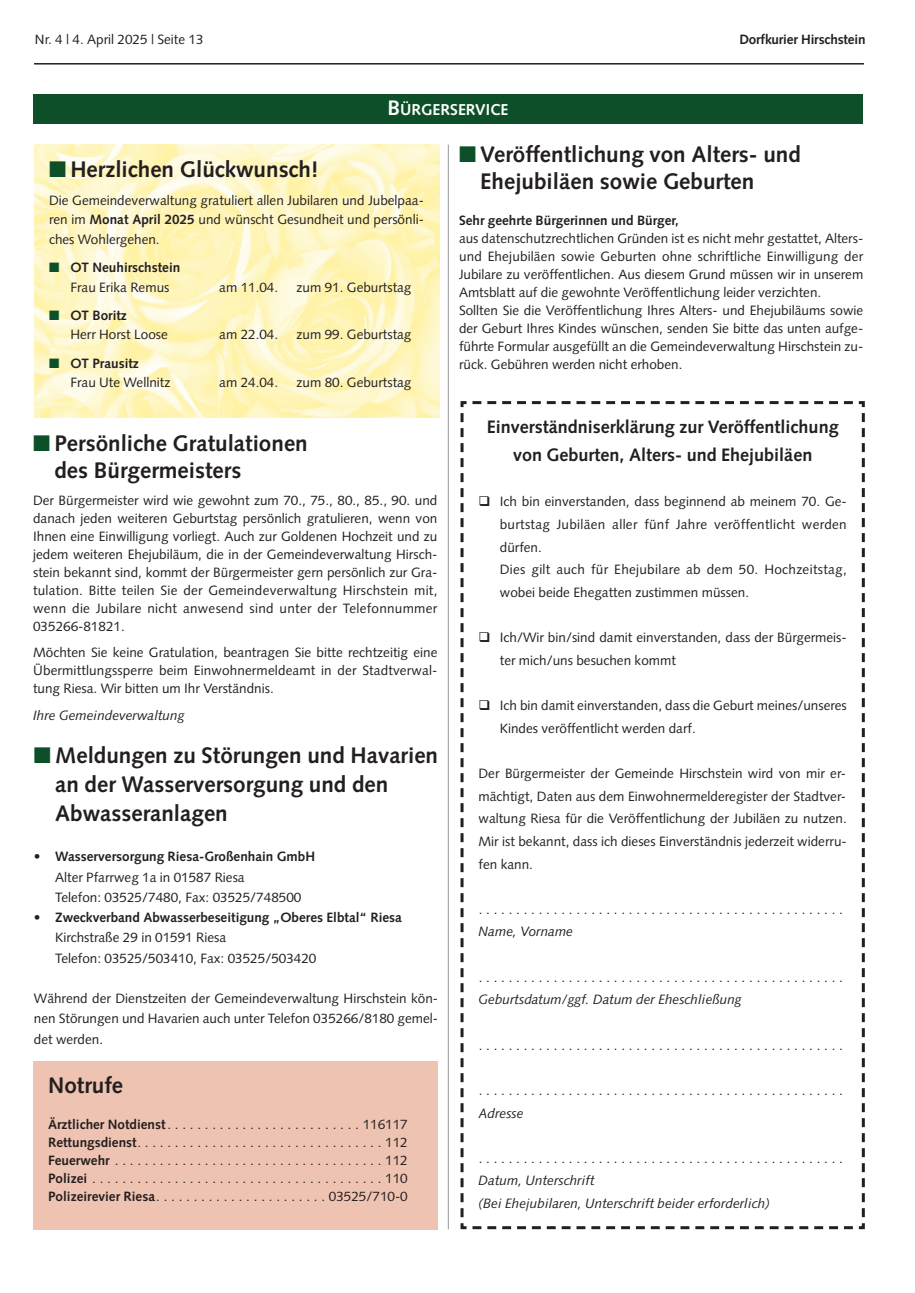
<style>
.page{position:relative;width:915px;height:1293px;background:#fff}
.page>*{position:absolute;margin:0;border:0;box-sizing:border-box;transform-origin:0 0}
.t1{font:700 22.5px/26.8px "Syntax";color:#231f20}
.t2{font:700 18px/28.7px "Syntax";color:#231f20;text-align:center}
.t3{font:700 15.75px "Syntax";color:#fff}
.t4{font:13.5px/18px "Syntax";color:#231f20}
.t5{font:13.5px/22.6px "Syntax";letter-spacing:.02em;color:#231f20}
.t6{font:italic 13.5px/22.6px "Syntax";color:#231f20}
.t7{font:700 13.5px/19.6px "Syntax";color:#231f20}
.s1{font-size:21px}
.s2{color:#0d4f28}
.s3{font-weight:700}
.s4{font-weight:400}
</style>
<div class="page">
<hr style="left:34px;top:63px;width:829px;height:2px;background:#231f20">
<svg style="left:460px;top:401px;width:405px;height:829px"></svg>
<div style="left:33px;top:95px;width:829px;height:29px;background:#0d4f28"></div>
<hr style="left:448px;top:145px;width:1px;height:1084px;background:#939598">
<img style="left:34px;top:145px;width:405px;height:272px">
<div style="left:33px;top:1061px;width:404px;height:168px;background:#efc3b1"></div>
<p class="t4" style="left:35px;top:32px;width:170px">Nr. 4 | 4. April 2025 | Seite 13</p>
<p class="t7" style="left:739px;top:31px;width:128px">Dorfkurier Hirschstein</p>
<p class="t3" style="left:387px;top:103px;width:123px"><span class="s1">B</span>ÜRGERSERVICE</p>
<h1 class="t1" style="left:49px;top:158px;width:271px"><span class="s2">■</span> Herzlichen Glückwunsch!</h1>
<p class="t4" style="left:49px;top:191px;width:376px;line-height:19.6px;text-align:justify">Die Gemeindeverwaltung gratuliert allen Jubilaren und Jubelpaa&shy;ren im <span class="s3">Monat April 2025</span> und wünscht Gesundheit und persönli&shy;ches Wohlergehen.</p>
<p class="t7" style="left:70px;top:259px;width:111px;text-indent:-21px"><span class="s2">■</span> OT Neuhirschstein<br><span class="s4">Frau Erika Remus</span></p>
<p class="t4" style="left:219px;top:279px;width:60px">am 11.04.</p>
<p class="t4" style="left:296px;top:279px;width:116px">zum 91. Geburtstag</p>
<p class="t4" style="left:70px;top:306px;width:99px;line-height:19.6px;text-indent:-21px"><span class="s2">■</span> <span class="s3">OT Boritz<br></span>Herr Horst Loose</p>
<p class="t4" style="left:70px;top:354px;width:101px;line-height:19.6px;text-indent:-21px"><span class="s2">■</span> <span class="s3">OT Prausitz<br></span>Frau Ute Wellnitz</p>
<p class="t4" style="left:219px;top:327px;width:60px">am 22.04.</p>
<p class="t4" style="left:296px;top:327px;width:116px">zum 99. Geburtstag</p>
<p class="t4" style="left:219px;top:375px;width:60px">am 24.04.</p>
<p class="t4" style="left:296px;top:375px;width:116px">zum 80. Geburtstag</p>
<h1 class="t1" style="left:54px;top:432px;width:255px;text-indent:-21px"><span class="s2">■</span> Persönliche Gratulationen des Bürgermeisters</h1>
<p class="t4" style="left:33px;top:492px;width:405px;text-align:justify">Der Bürgermeister wird wie gewohnt zum 70., 75., 80., 85., 90. und danach jeden weiteren Geburtstag persönlich gratulieren, wenn von Ihnen eine Einwilligung vorliegt. Auch zur Goldenen Hochzeit und zu jedem weiteren Ehejubiläum, die in der Gemeindeverwaltung Hirsch&shy;stein bekannt sind, kommt der Bürgermeister gern persönlich zur Gra&shy;tulation. Bitte teilen Sie der Gemeindeverwaltung Hirschstein mit, wenn die Jubilare nicht anwesend sind unter der Telefonnummer 035266-81821.</p>
<p class="t4" style="left:33px;top:645px;width:405px;text-align:justify">Möchten Sie keine Gratulation, beantragen Sie bitte rechtzeitig eine Übermittlungssperre beim Einwohnermeldeamt in der Stadtverwal&shy;tung Riesa. Wir bitten um Ihr Verständnis.</p>
<p class="t6" style="left:33px;top:705px;width:153px">Ihre Gemeindeverwaltung</p>
<h1 class="t1" style="left:55px;top:742px;width:384px;line-height:29.1px;text-indent:-21px"><span class="s2">■</span> Meldungen zu Störungen und Havarien an der Wasserversorgung und den<br>Abwasseranlagen</h1>
<p class="t4" style="left:55px;top:847px;width:261px;line-height:20.2px;text-indent:-21px">• <span class="s3">Wasserversorgung Riesa-Großenhain GmbH<br></span>Alter Pfarrweg 1a in 01587 Riesa<br>Telefon: 03525/7480, Fax: 03525/748500</p>
<p class="t4" style="left:55px;top:908px;width:348px;line-height:20.2px;text-indent:-21px">• <span class="s3">Zweckverband Abwasserbeseitigung „Oberes Elbtal“ Riesa<br></span>Kirchstraße 29 in 01591 Riesa<br>Telefon: 03525/503410, Fax: 03525/503420</p>
<p class="t4" style="left:34px;top:989px;width:405px;line-height:20.2px;text-align:justify">Während der Dienstzeiten der Gemeindeverwaltung Hirschstein kön&shy;nen Störungen und Havarien auch unter Telefon 035266/8180 gemel&shy;det werden.</p>
<h1 class="t1" style="left:48px;top:1074px;width:76px">Notrufe</h1>
<p class="t4" style="left:48px;top:1116px;width:361px;text-align:justify"><span class="s3">Ärztlicher Notdienst</span>. . . . . . . . . . . . . . . . . . . . . . . . . . 116117<br><span class="s3">Rettungsdienst</span>. . . . . . . . . . . . . . . . . . . . . . . . . . . . . . . . . 112<br><span class="s3">Feuerwehr</span> . . . . . . . . . . . . . . . . . . . . . . . . . . . . . . . . . . . . 112<br><span class="s3">Polizei</span> . . . . . . . . . . . . . . . . . . . . . . . . . . . . . . . . . . . . . . . 110<br><span class="s3">Polizeirevier Riesa</span>. . . . . . . . . . . . . . . . . . . . . . . 03525/710-0</p>
<h1 class="t1" style="left:480px;top:143px;width:322px;text-indent:-21px"><span class="s2">■</span> Veröffentlichung von Alters- und<br>Ehejubiläen sowie Geburten</h1>
<p class="t7" style="left:459px;top:211px;width:221px">Sehr geehrte Bürgerinnen und Bürger,</p>
<p class="t4" style="left:459px;top:230px;width:405px">aus datenschutzrechtlichen Gründen ist es nicht mehr gestattet, Alters&shy;und Ehejubiläen sowie Geburten ohne schriftliche Einwilligung der Jubilare zu veröffentlichen. Aus diesem Grund müssen wir in unserem Amtsblatt auf die gewohnte Veröffentlichung leider verzichten.<br>Sollten Sie die Veröffentlichung Ihres Alters- und Ehejubiläums sowie der Geburt Ihres Kindes wünschen, senden Sie bitte das unten aufge&shy;führte Formular ausgefüllt an die Gemeindeverwaltung Hirschstein zu&shy;rück. Gebühren werden nicht erhoben.</p>
<h2 class="t2" style="left:486px;top:414px;width:353px">Einverständniserklärung zur Veröffentlichung von Geburten, Alters- und Ehejubiläen</h2>
<p class="t5" style="left:499px;top:492px;width:348px;text-indent:-21px">❑ Ich bin einverstanden, dass beginnend ab meinem 70. Ge&shy;burtstag Jubiläen aller fünf Jahre veröffentlicht werden dürfen.<br>Dies gilt auch für Ehejubilare ab dem 50. Hochzeitstag, wobei beide Ehegatten zustimmen müssen.</p>
<p class="t4" style="left:499px;top:627px;width:348px;line-height:22.6px;text-indent:-21px">❑ Ich/Wir bin/sind damit einverstanden, dass der Bürgermeis&shy;ter mich/uns besuchen kommt</p>
<p class="t4" style="left:499px;top:695px;width:348px;line-height:22.6px;text-indent:-21px">❑ Ich bin damit einverstanden, dass die Geburt meines/unseres<br>Kindes veröffentlicht werden darf.</p>
<p class="t4" style="left:478px;top:763px;width:369px;line-height:22.6px;text-align:justify">Der Bürgermeister der Gemeinde Hirschstein wird von mir er&shy;mächtigt, Daten aus dem Einwohnermelderegister der Stadtver&shy;waltung Riesa für die Veröffentlichung der Jubiläen zu nutzen.<br>Mir ist bekannt, dass ich dieses Einverständnis jederzeit widerru&shy;fen kann.</p>
<p class="t4" style="left:478px;top:901px;width:366px">. . . . . . . . . . . . . . . . . . . . . . . . . . . . . . . . . . . . . . . . . . . . . . . . .</p>
<p class="t6" style="left:478px;top:921px;width:96px">Name, Vorname</p>
<p class="t4" style="left:478px;top:969px;width:366px">. . . . . . . . . . . . . . . . . . . . . . . . . . . . . . . . . . . . . . . . . . . . . . . . .</p>
<p class="t6" style="left:478px;top:989px;width:264px">Geburtsdatum/ggf. Datum der Eheschließung</p>
<p class="t4" style="left:478px;top:1037px;width:366px">. . . . . . . . . . . . . . . . . . . . . . . . . . . . . . . . . . . . . . . . . . . . . . . . .</p>
<p class="t4" style="left:478px;top:1082px;width:366px">. . . . . . . . . . . . . . . . . . . . . . . . . . . . . . . . . . . . . . . . . . . . . . . . .</p>
<p class="t6" style="left:478px;top:1102px;width:47px">Adresse</p>
<p class="t4" style="left:478px;top:1150px;width:366px">. . . . . . . . . . . . . . . . . . . . . . . . . . . . . . . . . . . . . . . . . . . . . . . . .</p>
<p class="t6" style="left:478px;top:1170px;width:293px">Datum, Unterschrift<br>(Bei Ehejubilaren, Unterschrift beider erforderlich)</p>
</div>
